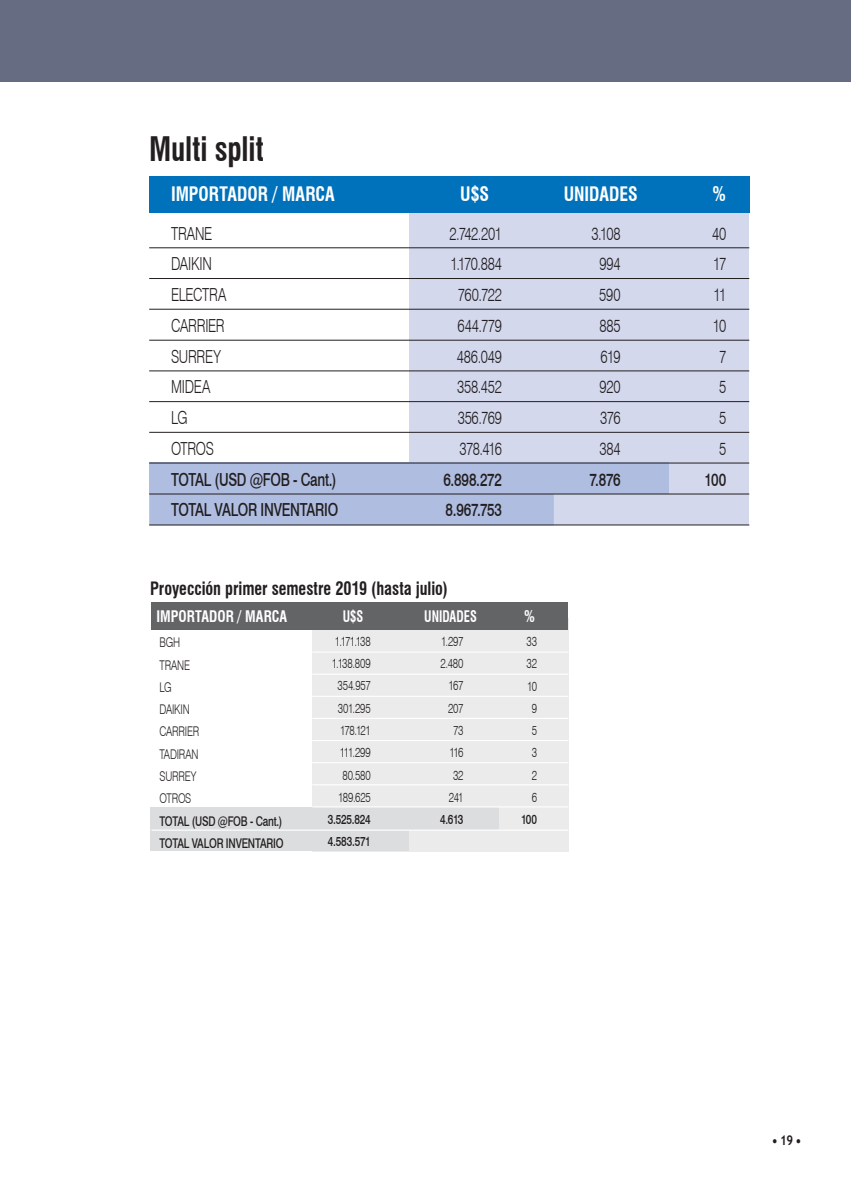
<style>
.page{position:relative;width:851px;height:1191px;background:#fff}
.page>*{position:absolute;margin:0;border:0;box-sizing:border-box;transform-origin:0 0}
.t1{font:700 condensed 33px "Swiss 721 BT";letter-spacing:-.005em;color:#231f20;scale:.89 1}
.t2{font:700 condensed 19.5px "Swiss 721 BT";color:#fff;scale:.9 1}
.t3{font:300 18px/30.8px "Swiss 721 BT";letter-spacing:-.02em;color:#231f20;text-align:center;scale:.75 1}
.t4{font:500 18px/30.8px "Swiss 721 BT";letter-spacing:-.02em;color:#231f20;scale:.75 1}
.t5{font:700 condensed 18px "Swiss 721 BT";color:#231f20;scale:.9 1}
.t6{font:700 condensed 15.6px "Swiss 721 BT";color:#fff;scale:.9 1}
.t7{font:700 condensed 15.6px "Swiss 721 BT";color:#fff;scale:.8 1}
.t8{font:700 13.5px "Trebuchet MS";color:#231f20;scale:.85 1}
.t9{font:300 13.35px/22.2px "Swiss 721 BT";letter-spacing:-.02em;color:#231f20;scale:.75 1}
.t10{font:500 13.35px/22.2px "Swiss 721 BT";letter-spacing:-.02em;color:#231f20;scale:.75 1}
.t11{font:300 13.35px/22.2px "Swiss 721 BT";letter-spacing:-.04em;color:#231f20;text-align:right;scale:.75 1}
</style>
<div class="page">
<div style="left:0;top:0;width:850px;height:82px;background:#666d83"></div>
<div style="left:409px;top:202px;width:339px;height:323px;background:#d3d8ed"></div>
<div style="left:149px;top:463px;width:520px;height:31px;background:#afbde1"></div>
<div style="left:149px;top:493px;width:404px;height:32px;background:#afbde1"></div>
<hr style="left:149px;top:247px;width:600px;height:1px;background:#231f20">
<hr style="left:149px;top:278px;width:600px;height:1px;background:#231f20">
<hr style="left:149px;top:309px;width:600px;height:1px;background:#231f20">
<hr style="left:149px;top:340px;width:600px;height:1px;background:#231f20">
<hr style="left:149px;top:371px;width:600px;height:1px;background:#231f20">
<hr style="left:149px;top:401px;width:600px;height:1px;background:#231f20">
<hr style="left:149px;top:494px;width:600px;height:1px;background:#231f20">
<hr style="left:149px;top:525px;width:600px;height:1px;background:#231f20">
<hr style="left:149px;top:432px;width:600px;height:1px;background:#231f20">
<hr style="left:149px;top:463px;width:600px;height:1px;background:#231f20">
<div style="left:149px;top:176px;width:600px;height:36px;background:#0072bc"></div>
<div style="left:312px;top:618px;width:256px;height:233px;background:#ebebec"></div>
<div style="left:150px;top:828px;width:259px;height:23px;background:#dcddde"></div>
<div style="left:150px;top:807px;width:348px;height:23px;background:#dcddde"></div>
<hr style="left:312px;top:651px;width:256px;height:1px;background:#fff">
<hr style="left:312px;top:673px;width:256px;height:2px;background:#fff">
<hr style="left:312px;top:696px;width:256px;height:1px;background:#fff">
<hr style="left:312px;top:718px;width:256px;height:1px;background:#fff">
<hr style="left:312px;top:740px;width:256px;height:1px;background:#fff">
<hr style="left:312px;top:762px;width:256px;height:1px;background:#fff">
<hr style="left:312px;top:784px;width:256px;height:1px;background:#fff">
<hr style="left:312px;top:806px;width:256px;height:1px;background:#fff">
<hr style="left:151px;top:829px;width:417px;height:1px;background:#fff">
<div style="left:151px;top:603px;width:417px;height:27px;background:#636466"></div>
<h1 class="t1" style="left:149px;top:129px;width:130px">Multi split</h1>
<p class="t2" style="left:171px;top:182px;width:183px">IMPORTADOR / MARCA</p>
<p class="t2" style="left:460px;top:182px;width:34px">U$S</p>
<p class="t2" style="left:563px;top:182px;width:84px">UNIDADES</p>
<p class="t2" style="left:712px;top:182px;width:17px">%</p>
<p class="t3" style="left:171px;top:218px;width:75px;text-align:left">TRANE<br>DAIKIN<br>ELECTRA<br>CARRIER<br>SURREY<br>MIDEA<br>LG<br>OTROS</p>
<p class="t4" style="left:171px;top:464px;width:224px">TOTAL (USD @FOB - Cant.)<br>TOTAL VALOR INVENTARIO</p>
<p class="t3" style="left:449px;top:218px;width:71px">2.742.201<br>1.170.884<br>760.722<br>644.779<br>486.049<br>358.452<br>356.769<br>378.416</p>
<p class="t4" style="left:443px;top:464px;width:80px">6.898.272<br>8.967.753</p>
<p class="t5" style="left:150px;top:578px;width:332px">Proyección primer semestre 2019 (hasta julio)</p>
<p class="t6" style="left:156px;top:607px;width:147px">IMPORTADOR / MARCA</p>
<p class="t7" style="left:343px;top:607px;width:27px">U$S</p>
<p class="t7" style="left:424px;top:607px;width:67px">UNIDADES</p>
<p class="t6" style="left:524px;top:607px;width:14px">%</p>
<p class="t9" style="left:159px;top:631px;width:54px">BGH<br>TRANE<br>LG<br>DAIKIN<br>CARRIER<br>TADIRAN<br>SURREY<br>OTROS</p>
<p class="t10" style="left:159px;top:809px;width:167px">TOTAL (USD @FOB - Cant.)<br>TOTAL VALOR INVENTARIO</p>
<p class="t9" style="left:332px;top:630px;width:53px;text-align:right">1.171.138<br>1.138.809<br>354.957<br>301.295<br>178.121<br>111.299<br>80.580<br>189.625</p>
<p class="t10" style="left:327px;top:808px;width:59px">3.525.824<br>4.583.571</p>
<p class="t11" style="left:440px;top:630px;width:32px">1.297<br>2.480<br>167<br>207<br>73<br>116<br>32<br>241</p>
<p class="t10" style="left:440px;top:808px;width:33px">4.613</p>
<p class="t9" style="left:526px;top:630px;width:16px;text-align:center">33<br>32<br>10<br>9<br>5<br>3<br>2<br>6</p>
<p class="t10" style="left:521px;top:808px;width:23px">100</p>
<p class="t3" style="left:591px;top:218px;width:40px">3.108<br>994<br>590<br>885<br>619<br>920<br>376<br>384</p>
<p class="t4" style="left:589px;top:464px;width:43px">7.876</p>
<p class="t3" style="left:711px;top:217px;width:20px">40<br>17<br>11<br>10<br>7<br>5<br>5<br>5</p>
<p class="t4" style="left:704px;top:463px;width:30px">100</p>
<p class="t8" style="left:771px;top:1131px;width:36px">• 19 •</p>
</div>
